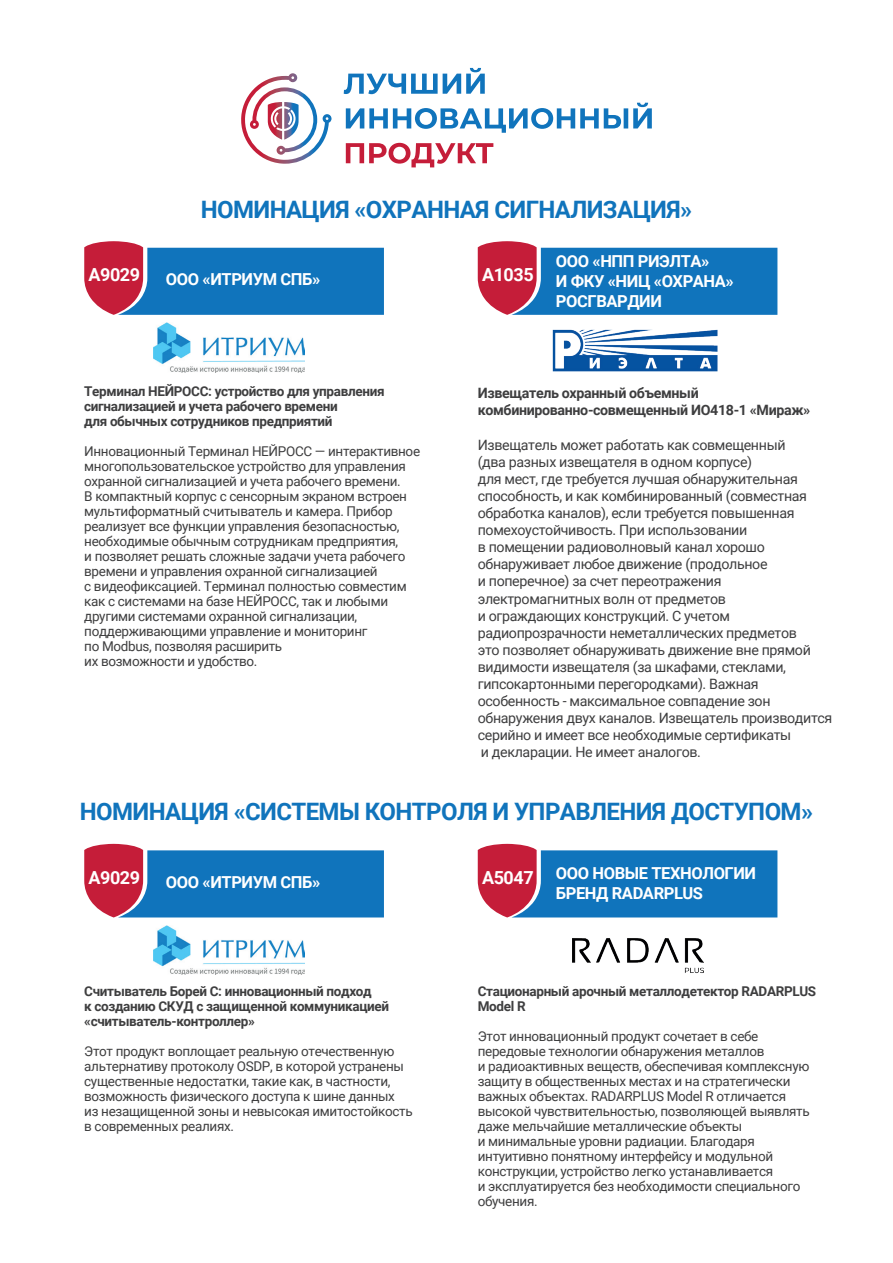
<style>
.page{position:relative;width:893px;height:1263px;background:#fff}
.page>*{position:absolute;margin:0;border:0;box-sizing:border-box;transform-origin:0 0}
.t1{font:700 24px "Roboto";letter-spacing:-.025em;color:#1074bc}
.t2{font:700 18px "Roboto";letter-spacing:-.025em;color:#fff}
.t3{font:700 16.5px/19.8px "Roboto";letter-spacing:-.025em;color:#fff}
.t4{font:14.25px/17.1px "Roboto";letter-spacing:-.025em;color:#3e3e3f}
.t5{font:700 14.25px/17.1px "Roboto";letter-spacing:-.025em;color:#3e3e3f}
.t6{font:13.5px/15px "Roboto";letter-spacing:-.025em;color:#3e3e3f}
.t7{font:700 13.5px/15px "Roboto";letter-spacing:-.025em;color:#3e3e3f}
</style>
<div class="page">
<svg style="left:84px;top:241px;width:300px;height:74px;background:#4875ae"></svg>
<svg style="left:478px;top:241px;width:299px;height:74px;background:#4774ad"></svg>
<svg style="left:84px;top:844px;width:300px;height:73px;background:#4774ad"></svg>
<svg style="left:478px;top:844px;width:299px;height:73px;background:#4b73ab"></svg>
<svg style="left:344px;top:68px;width:141px;height:26px"></svg>
<svg style="left:346px;top:103px;width:306px;height:30px"></svg>
<svg style="left:346px;top:143px;width:147px;height:24px"></svg>
<svg style="left:241px;top:73px;width:91px;height:91px"></svg>
<img style="left:153px;top:323px;width:152px;height:49px">
<img style="left:153px;top:925px;width:152px;height:50px">
<img style="left:552px;top:329px;width:166px;height:43px">
<img style="left:572px;top:902px;width:131px;height:72px">
<h2 class="t2" style="left:89px;top:262px;width:53px">А9029</h2>
<h1 class="t1" style="left:201px;top:193px;width:493px">НОМИНАЦИЯ «ОХРАННАЯ СИГНАЛИЗАЦИЯ»</h1>
<p class="t3" style="left:166px;top:269px;width:156px">ООО «ИТРИУМ СПБ»</p>
<h2 class="t2" style="left:482px;top:262px;width:53px">А1035</h2>
<p class="t3" style="left:556px;top:251px;width:179px">ООО «НПП РИЭЛТА»<br>И ФКУ «НИЦ «ОХРАНА»<br>РОСГВАРДИИ</p>
<p class="t7" style="left:84px;top:383px;width:302px">Терминал НЕЙРОСС: устройство для управления сигнализацией и учета рабочего времени<br>для обычных сотрудников предприятий</p>
<p class="t6" style="left:84px;top:443px;width:337px">Инновационный Терминал НЕЙРОСС — интерактивное многопользовательское устройство для управления охранной сигнализацией и учета рабочего времени.<br>В компактный корпус с сенсорным экраном встроен мультиформатный считыватель и камера. Прибор реализует все функции управления безопасностью, необходимые обычным сотрудникам предприятия,<br>и позволяет решать сложные задачи учета рабочего времени и управления охранной сигнализацией<br>с видеофиксацией. Терминал полностью совместим как с системами на базе НЕЙРОСС, так и любыми другими системами охранной сигнализации, поддерживающими управление и мониторинг<br>по Modbus, позволяя расширить<br>их возможности и удобство.</p>
<p class="t5" style="left:478px;top:384px;width:334px">Извещатель охранный объемный комбинированно-совмещенный ИО418-1 «Мираж»</p>
<p class="t4" style="left:478px;top:435px;width:356px">Извещатель может работать как совмещенный<br>(два разных извещателя в одном корпусе)<br>для мест, где требуется лучшая обнаружительная способность, и как комбинированный (совместная обработка каналов), если требуется повышенная помехоустойчивость. При использовании<br>в помещении радиоволновый канал хорошо обнаруживает любое движение (продольное<br>и поперечное) за счет переотражения электромагнитных волн от предметов<br>и ограждающих конструкций. С учетом радиопрозрачности неметаллических предметов<br>это позволяет обнаруживать движение вне прямой видимости извещателя (за шкафами, стеклами, гипсокартонными перегородками). Важная особенность - максимальное совпадение зон обнаружения двух каналов. Извещатель производится серийно и имеет все необходимые сертификаты<br>и декларации. Не имеет аналогов.</p>
<h1 class="t1" style="left:80px;top:794px;width:735px">НОМИНАЦИЯ «СИСТЕМЫ КОНТРОЛЯ И УПРАВЛЕНИЯ ДОСТУПОМ»</h1>
<h2 class="t2" style="left:89px;top:865px;width:53px">А9029</h2>
<p class="t3" style="left:556px;top:863px;width:202px">ООО НОВЫЕ ТЕХНОЛОГИИ<br>БРЕНД RADARPLUS</p>
<h2 class="t2" style="left:482px;top:865px;width:53px">А5047</h2>
<p class="t3" style="left:166px;top:872px;width:156px">ООО «ИТРИУМ СПБ»</p>
<p class="t7" style="left:84px;top:984px;width:306px">Считыватель Борей С: инновационный подход<br>к созданию СКУД с защищенной коммуникацией «считыватель-контроллер»</p>
<p class="t6" style="left:84px;top:1044px;width:330px">Этот продукт воплощает реальную отечественную альтернативу протоколу OSDP, в которой устранены существенные недостатки, такие как, в частности, возможность физического доступа к шине данных<br>из незащищенной зоны и невысокая имитостойкость в современных реалиях.</p>
<p class="t7" style="left:478px;top:983px;width:340px">Стационарный арочный металлодетектор RADARPLUS<br>Model R</p>
<p class="t6" style="left:478px;top:1028px;width:333px">Этот инновационный продукт сочетает в себе передовые технологии обнаружения металлов<br>и радиоактивных веществ, обеспечивая комплексную защиту в общественных местах и на стратегически важных объектах. RADARPLUS Model R отличается высокой чувствительностью, позволяющей выявлять даже мельчайшие металлические объекты<br>и минимальные уровни радиации. Благодаря интуитивно понятному интерфейсу и модульной конструкции, устройство легко устанавливается<br>и эксплуатируется без необходимости специального обучения.</p>
</div>
